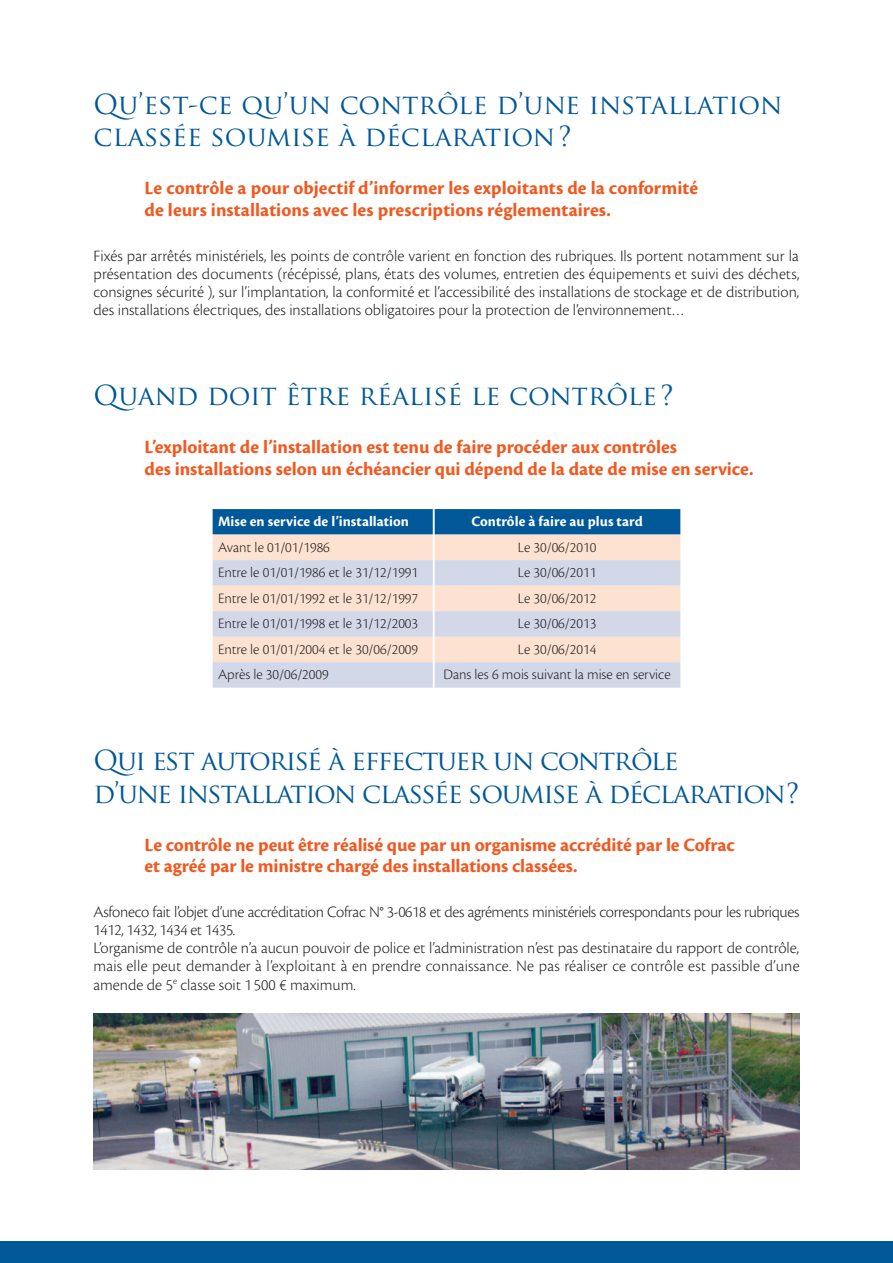
<style>
.page{position:relative;width:893px;height:1263px;background:#fff}
.page>*{position:absolute;margin:0;border:0;box-sizing:border-box;transform-origin:0 0}
.t1{font:27px/32.4px "Trajan Pro";color:#015898}
.t2{font:27px/32.4px "Trajan Pro";letter-spacing:-.05em;color:#015898}
.t3{font:700 19.5px/21.5px "Cronos Pro";color:#f15921}
.t4{font:300 16.5px/18.1px "Cronos Pro";letter-spacing:-.015em;color:#231f20;text-align:justify}
.t5{font:300 15px "Cronos Pro";color:#231f20}
.t6{font:700 15px "Cronos Pro";letter-spacing:.005em;color:#fff}
</style>
<div class="page">
<svg style="left:213px;top:509px;width:467px;height:26px;background:#085c9a"></svg>
<div style="left:213px;top:535px;width:467px;height:25px;background:#fee2d1"></div>
<svg style="left:213px;top:560px;width:467px;height:128px;background:#e4dcdf"></svg>
<hr style="left:433px;top:509px;width:2px;height:26px;background:#fff">
<hr style="left:433px;top:535px;width:2px;height:25px;background:#fff">
<hr style="left:433px;top:560px;width:2px;height:26px;background:#fff">
<hr style="left:433px;top:586px;width:2px;height:25px;background:#fff">
<hr style="left:433px;top:611px;width:2px;height:26px;background:#fff">
<hr style="left:433px;top:637px;width:2px;height:25px;background:#fff">
<hr style="left:433px;top:662px;width:2px;height:26px;background:#fff">
<div style="left:0;top:1242px;width:893px;height:21px;background:#015898"></div>
<img style="left:94px;top:1014px;width:705px;height:155px">
<p class="t1" style="left:94px;top:88px;width:690px">QU’EST-CE QU’UN CONTRÔLE D’UNE INSTALLATION<br>CLASSÉE SOUMISE À DÉCLARATION?</p>
<p class="t3" style="left:145px;top:178px;width:555px">Le contrôle a pour objectif d’informer les exploitants de la conformité de leurs installations avec les prescriptions réglementaires.</p>
<p class="t4" style="left:94px;top:246px;width:707px">Fixés par arrêtés ministériels, les points de contrôle varient en fonction des rubriques. Ils portent notamment sur la présentation des documents (récépissé, plans, états des volumes, entretien des équipements et suivi des déchets, consignes sécurité ), sur l’implantation, la conformité et l’accessibilité des installations de stockage et de distribution, des installations électriques, des installations obligatoires pour la protection de l’environnement…</p>
<p class="t1" style="left:94px;top:379px;width:581px">QUAND DOIT ÊTRE RÉALISÉ LE CONTRÔLE?</p>
<p class="t3" style="left:145px;top:437px;width:610px">L’exploitant de l’installation est tenu de faire procéder aux contrôles<br>des installations selon un échéancier qui dépend de la date de mise en service.</p>
<p class="t6" style="left:218px;top:513px;width:192px">Mise en service de l’installation</p>
<p class="t6" style="left:471px;top:513px;width:173px">Contrôle à faire au plus tard</p>
<p class="t5" style="left:218px;top:538px;width:113px">Avant le 01/01/1986</p>
<p class="t5" style="left:518px;top:538px;width:80px">Le 30/06/2010</p>
<p class="t5" style="left:218px;top:564px;width:202px">Entre le 01/01/1986 et le 31/12/1991</p>
<p class="t5" style="left:518px;top:564px;width:80px">Le 30/06/2011</p>
<p class="t5" style="left:218px;top:589px;width:202px">Entre le 01/01/1992 et le 31/12/1997</p>
<p class="t5" style="left:518px;top:589px;width:80px">Le 30/06/2012</p>
<p class="t5" style="left:218px;top:615px;width:202px">Entre le 01/01/1998 et le 31/12/2003</p>
<p class="t5" style="left:518px;top:615px;width:80px">Le 30/06/2013</p>
<p class="t5" style="left:218px;top:640px;width:202px">Entre le 01/01/2004 et le 30/06/2009</p>
<p class="t5" style="left:518px;top:640px;width:80px">Le 30/06/2014</p>
<p class="t5" style="left:218px;top:666px;width:112px">Après le 30/06/2009</p>
<p class="t5" style="left:443px;top:666px;width:229px">Dans les 6 mois suivant la mise en service</p>
<p class="t2" style="left:94px;top:744px;width:707px">QUI EST AUTORISÉ À EFFECTUER UN CONTRÔLE<br>D’UNE INSTALLATION CLASSÉE SOUMISE À DÉCLARATION?</p>
<p class="t3" style="left:145px;top:834px;width:592px">Le contrôle ne peut être réalisé que par un organisme accrédité par le Cofrac et agréé par le ministre chargé des installations classées.</p>
<p class="t4" style="left:94px;top:903px;width:707px">Asfoneco fait l’objet d’une accréditation Cofrac N° 3-0618 et des agréments ministériels correspondants pour les rubriques<br>1412, 1432, 1434 et 1435.</p>
<p class="t4" style="left:94px;top:939px;width:708px">L’organisme de contrôle n’a aucun pouvoir de police et l’administration n’est pas destinataire du rapport de contrôle, mais elle peut demander à l’exploitant à en prendre connaissance. Ne pas réaliser ce contrôle est passible d’une amende de 5<sup>e</sup> classe soit 1 500 € maximum.</p>
</div>
